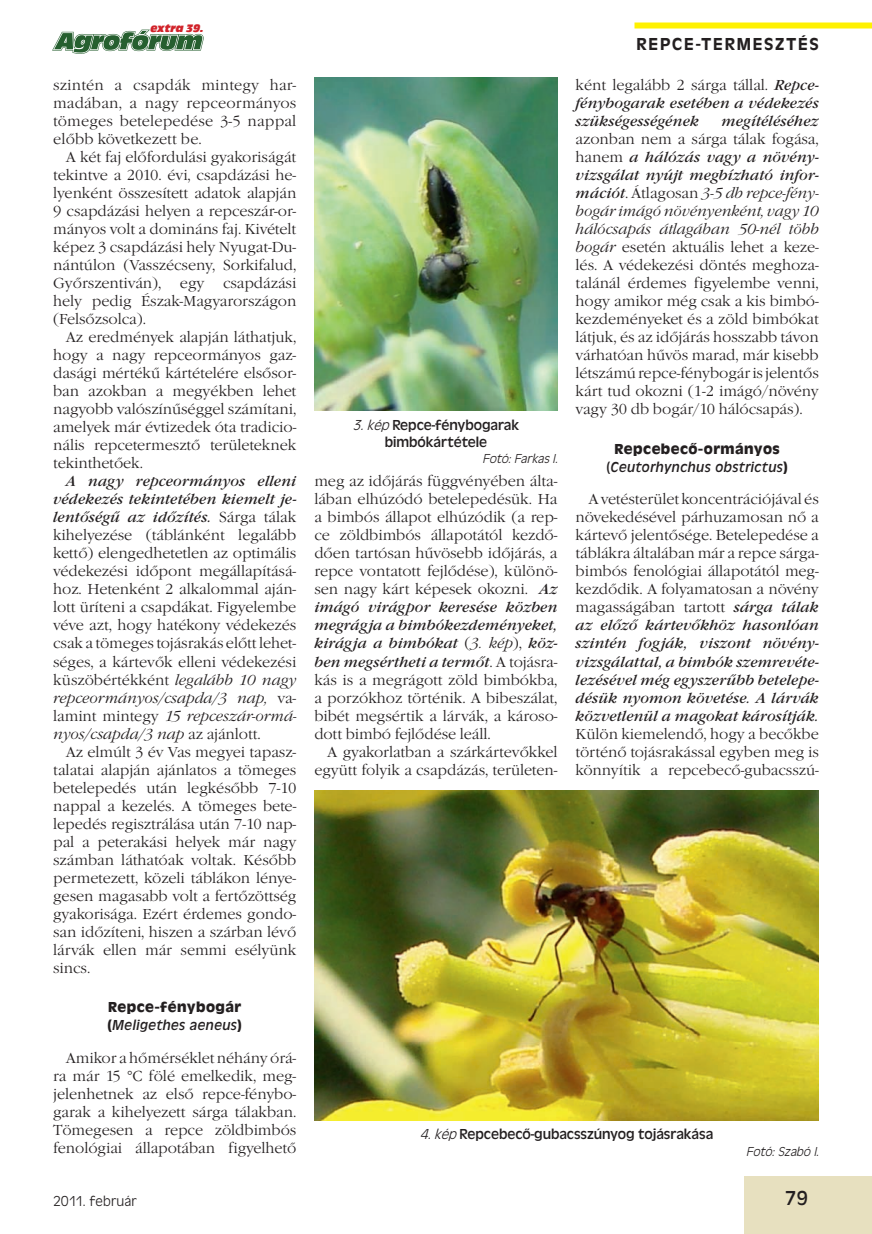
<style>
.page{position:relative;width:872px;height:1234px;background:#fff}
.page>*{position:absolute;margin:0;border:0;box-sizing:border-box;transform-origin:0 0}
.t1{font:21px "Antique Oli TCE";color:#231f20}
.t2{font:500 18px "Antique Oli TCE";letter-spacing:.095em;color:#231f20}
.t3{font:15px/18px "Garamond Itc TCE Ligh";letter-spacing:-.005em;color:#231f20;text-align:justify}
.t4{font:italic 15px/18px "Garamond Itc TCE";letter-spacing:.005em;color:#231f20;text-align:justify}
.t5{font:15px/18px "Garamond Itc TCE Ligh Ital";letter-spacing:-.005em;color:#231f20;text-align:justify}
.t6{font:15px/16.5px "Antique Oli TCE";letter-spacing:-.005em;color:#231f20;text-align:center}
.t7{font:italic 15px/18px "Antique Oli TCE";letter-spacing:.03em;color:#231f20;text-align:center}
.t8{font:700 15px/18px "Antique Oli TCE";letter-spacing:.03em;color:#231f20}
.t9{font:15px "Antique Oli TCE Ligh";letter-spacing:.005em;color:#231f20}
.t10{font:italic 13.5px "Antique Oli TCE Ligh";color:#231f20}
.t11{font:11.25px "Antique Oli TCE Comp Ital";letter-spacing:.005em;color:#d1232a;scale:.94 1}
.s1{font-family:"Garamond Itc TCE Ligh";font-style:normal}
.s2{font-family:"Garamond Itc TCE Ligh Ital"}
.s3{font-family:"Garamond Itc TCE Ligh"}
.s4{font-weight:400;font-style:italic}
.s5{font-family:"Antique Oli TCE Ligh";font-style:italic}
.s6{font-family:"Garamond Itc TCE";font-style:italic}
.s7{font-family:"Garamond Itc TCE Ligh Ital";font-style:normal}
.s8{font-weight:700;font-style:normal}
.s9{font-style:normal}
</style>
<div class="page">
<svg style="left:52px;top:30px;width:152px;height:24px"></svg>
<div style="left:744px;top:1176px;width:128px;height:57px;background:#e7e0bf"></div>
<div style="left:634px;top:22px;width:238px;height:6px;background:#fff101"></div>
<img style="left:314px;top:78px;width:243px;height:332px">
<img style="left:314px;top:790px;width:505px;height:329px">
<p class="t11" style="left:150px;top:22px;width:58px">extra 39.</p>
<p class="t3" style="left:53px;top:76px;width:245px">szintén a csapdák mintegy har&shy;madában, a nagy repceormányos tömeges betelepedése 3-5 nappal előbb következett be.</p>
<p class="t3" style="left:53px;top:148px;width:245px;text-indent:13px">A két faj előfordulási gyakoriságát tekintve a 2010. évi, csapdázási he&shy;lyenként összesített adatok alapján 9 csapdázási helyen a repceszár-or&shy;mányos volt a domináns faj. Kivételt képez 3 csapdázási hely Nyugat-Du&shy;nántúlon (Vasszécseny, Sorkifalud, Győrszentiván), egy csapdázási hely pedig Észak-Magyarországon (Felsőzsolca).</p>
<p class="t3" style="left:53px;top:328px;width:245px;text-indent:13px">Az eredmények alapján láthatjuk, hogy a nagy repceormányos gaz&shy;dasági mértékű kártételére elsősor&shy;ban azokban a megyékben lehet nagyobb valószínűséggel számítani, amelyek már évtizedek óta tradicio&shy;nális repcetermesztő területeknek tekinthetőek.</p>
<p class="t4" style="left:53px;top:472px;width:245px;text-indent:13px">A nagy repceormányos elleni védekezés tekintetében kiemelt je&shy;lentőségű az időzítés. <span class="s1">Sárga tálak</span></p>
<p class="t3" style="left:53px;top:526px;width:245px">kihelyezése (táblánként legalább kettő) elengedhetetlen az optimális védekezési időpont megállapításá&shy;hoz. Hetenként 2 alkalommal aján&shy;lott üríteni a csapdákat. Figyelembe véve azt, hogy hatékony védekezés csak a tömeges tojásrakás előtt lehet&shy;séges, a kártevők elleni védekezési küszöbértékként <span class="s2">legalább 10 nagy</span></p>
<p class="t5" style="left:53px;top:688px;width:245px">repceormányos/csapda/3 nap, <span class="s3">va&shy;lamint mintegy</span> 15 repceszár-ormá&shy;nyos/csapda/3 nap <span class="s3">az ajánlott.</span></p>
<p class="t3" style="left:53px;top:742px;width:245px;text-indent:13px">Az elmúlt 3 év Vas megyei tapasz&shy;talatai alapján ajánlatos a tömeges betelepedés után legkésőbb 7-10 nappal a kezelés. A tömeges bete&shy;lepedés regisztrálása után 7-10 nap&shy;pal a peterakási helyek már nagy számban láthatóak voltak. Később permetezett, közeli táblákon lénye&shy;gesen magasabb volt a fertőzöttség gyakorisága. Ezért érdemes gondo&shy;san időzíteni, hiszen a szárban lévő lárvák ellen már semmi esélyünk sincs.</p>
<p class="t8" style="left:108px;top:997px;width:136px">Repce-fénybogár (<span class="s4">Meligethes aeneus</span>)</p>
<p class="t3" style="left:53px;top:1048px;width:245px;text-indent:13px">Amikor a hőmérséklet néhány órá&shy;ra már 15 °C fölé emelkedik, meg&shy;jelenhetnek az első repce-fénybo&shy;garak a kihelyezett sárga tálakban.<br>Tömegesen a repce zöldbimbós fenológiai állapotában figyelhető</p>
<p class="t9" style="left:53px;top:1192px;width:85px">2011. február</p>
<p class="t6" style="left:353px;top:417px;width:168px"><span class="s5">3.kép</span>Repce-fénybogarak bimbókártétele</p>
<p class="t10" style="left:482px;top:451px;width:80px">Fotó:FarkasI.</p>
<p class="t3" style="left:314px;top:472px;width:245px">meg az időjárás függvényében álta&shy;lában elhúzódó betelepedésük. Ha a bimbós állapot elhúzódik (a rep&shy;ce zöldbimbós állapotától kezdő&shy;dően tartósan hűvösebb időjárás, a repce vontatott fejlődése), különö&shy;sen nagy kárt képesek okozni. <span class="s6">Az</span></p>
<p class="t4" style="left:314px;top:598px;width:245px">imágó virágpor keresése közben megrágja a bimbókezdeményeket, kirágja a bimbókat <span class="s1">(</span><span class="s7">3. kép</span><span class="s1">),</span> köz&shy;ben megsértheti a termőt<span class="s1">. A tojásra-</span></p>
<p class="t3" style="left:314px;top:670px;width:245px">kás is a megrágott zöld bimbókba, a porzókhoz történik. A bibeszálat, bibét megsértik a lárvák, a károso&shy;dott bimbó fejlődése leáll.</p>
<p class="t3" style="left:314px;top:742px;width:245px;text-align:right">A gyakorlatban a szárkártevőkkel együtt folyik a csapdázás, területen-</p>
<p class="t2" style="left:636px;top:34px;width:184px">REPCE-TERMESZTÉS</p>
<p class="t3" style="left:575px;top:76px;width:245px">ként legalább 2 sárga tállal. <span class="s6">Repce-</span></p>
<p class="t4" style="left:575px;top:94px;width:245px">fénybogarak esetében a védekezés szükségességének</p>
<p class="t4" style="left:721px;top:112px;width:99px">megítéléséhez</p>
<p class="t3" style="left:575px;top:130px;width:245px">azonban nem a sárga tálak fogása,</p>
<p class="t4" style="left:575px;top:148px;width:245px"><span class="s1">hanem</span> a hálózás vagy a növény&shy;vizsgálat nyújt megbízható infor-</p>
<p class="t5" style="left:575px;top:184px;width:245px"><span class="s6">mációt</span><span class="s3">. Átlagosan</span> 3-5 db repce-fény&shy;bogár imágó növényenként, vagy 10 hálócsapás átlagában 50-nél több</p>
<p class="t3" style="left:575px;top:238px;width:245px"><span class="s2">bogár</span> esetén aktuális lehet a keze&shy;lés. A védekezési döntés meghoza&shy;talánál érdemes figyelembe venni, hogy amikor még csak a kis bimbó&shy;kezdeményeket és a zöld bimbókat látjuk, és az időjárás hosszabb távon várhatóan hűvös marad, már kisebb létszámú repce-fénybogár is jelentős kárt tud okozni (1-2 imágó/növény vagy 30 db bogár/10 hálócsapás).</p>
<p class="t7" style="left:606px;top:440px;width:183px"><span class="s8">Repcebecő-ormányos </span><span class="s9">(</span>Ceutorhynchus obstrictus<span class="s8">)</span></p>
<p class="t3" style="left:575px;top:490px;width:245px;text-indent:13px">A vetésterület koncentrációjával és növekedésével párhuzamosan nő a kártevő jelentősége. Betelepedése a táblákra általában már a repce sárga&shy;bimbós fenológiai állapotától meg&shy;kezdődik. A folyamatosan a növény magasságában tartott <span class="s6">sárga tálak</span></p>
<p class="t4" style="left:575px;top:616px;width:245px">az előző kártevőkhöz hasonlóan szintén fogják, viszont növény&shy;vizsgálattal, a bimbók szemrevéte&shy;lezésével még egyszerűbb betelepe&shy;désük nyomon követése. A lárvák közvetlenül a magokat károsítják.</p>
<p class="t3" style="left:575px;top:724px;width:245px">Külön kiemelendő, hogy a becőkbe történő tojásrakással egyben meg is könnyítik a repcebecő-gubacsszú-</p>
<p class="t6" style="left:420px;top:1125px;width:295px"><span class="s5">4.kép</span>Repcebecő-gubacsszúnyog tojásrakása</p>
<p class="t10" style="left:746px;top:1143px;width:77px">Fotó:Szabó I.</p>
<h1 class="t1" style="left:784px;top:1186px;width:25px">79</h1>
</div>
